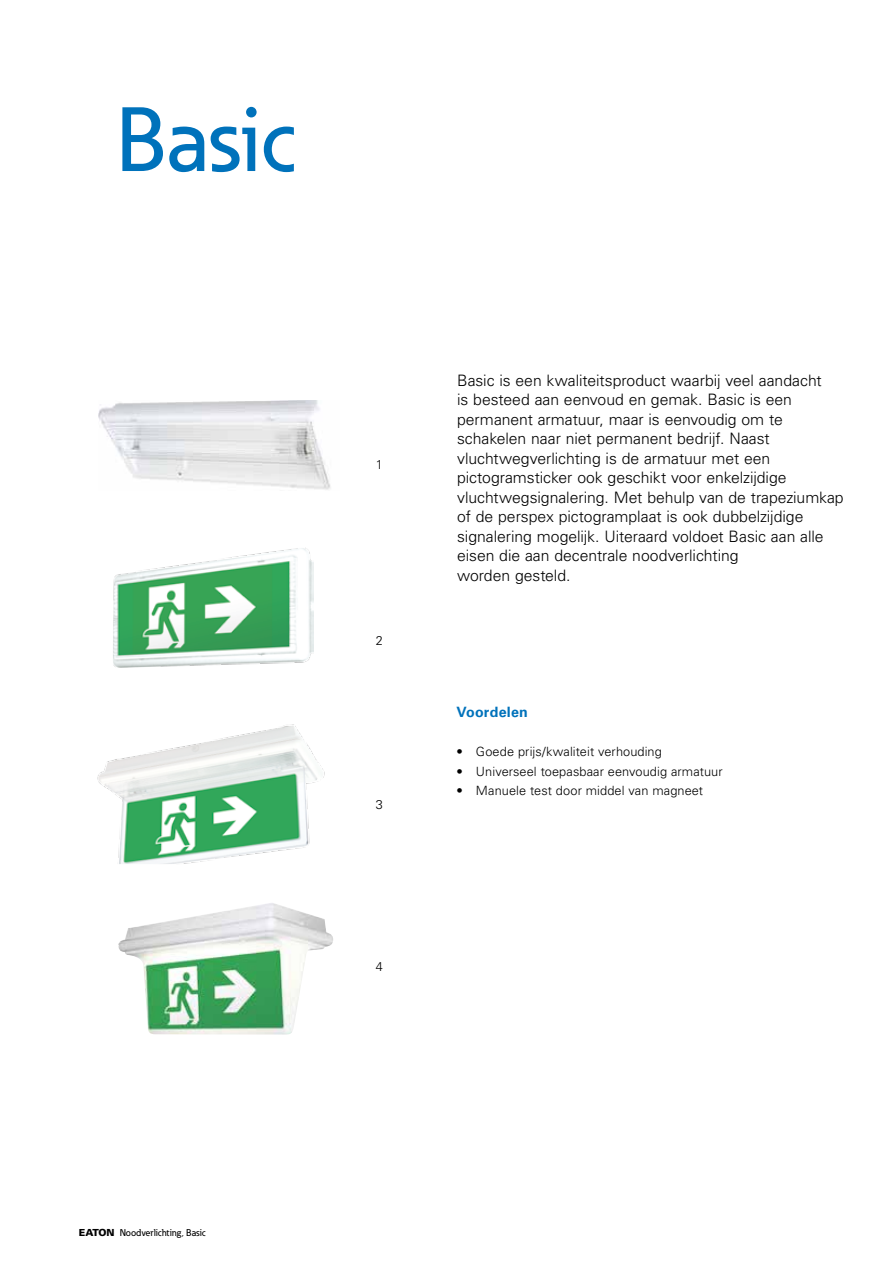
<style>
.page{position:relative;width:893px;height:1263px;background:#fff}
.page>*{position:absolute;margin:0;border:0;box-sizing:border-box;transform-origin:0 0}
.t1{font:500 90px "Eaton";letter-spacing:.005em;color:#0072bb}
.t2{font:300 15.75px/19.5px "Univers LT Std";letter-spacing:-.005em;color:#000}
.t3{font:700 14.25px "Univers LT Std";letter-spacing:.015em;color:#0072bb}
.t4{font:300 12.75px "Univers LT Std";letter-spacing:.005em;color:#000}
.t5{font:500 9.75px "Eaton";color:#000}
.s1{font-family:"Univers LT Std";font-weight:900}
</style>
<div class="page">
<img style="left:98px;top:400px;width:233px;height:90px">
<img style="left:97px;top:724px;width:228px;height:140px">
<img style="left:113px;top:548px;width:201px;height:119px">
<img style="left:118px;top:903px;width:215px;height:131px">
<h1 class="t1" style="left:116px;top:85px;width:179px">Basic</h1>
<p class="t4" style="left:376px;top:457px;width:9px">1</p>
<p class="t4" style="left:376px;top:633px;width:9px">2</p>
<p class="t4" style="left:376px;top:797px;width:9px">3</p>
<p class="t4" style="left:376px;top:959px;width:9px">4</p>
<p class="t2" style="left:457px;top:370px;width:388px">Basic is een kwaliteitsproduct waarbij veel aandacht<br>is besteed aan eenvoud en gemak. Basic is een permanent armatuur, maar is eenvoudig om te schakelen naar niet permanent bedrijf. Naast vluchtwegverlichting is de armatuur met een pictogramsticker ook geschikt voor enkelzijdige vluchtwegsignalering. Met behulp van de trapeziumkap of de perspex pictogramplaat is ook dubbelzijdige signalering mogelijk. Uiteraard voldoet Basic aan alle eisen die aan decentrale noodverlichting<br>worden gesteld.</p>
<p class="t3" style="left:456px;top:704px;width:73px">Voordelen</p>
<p class="t4" style="left:456px;top:744px;width:207px">• Goede prijs/kwaliteit verhouding</p>
<p class="t4" style="left:456px;top:763px;width:268px">• Universeel toepasbaar eenvoudig armatuur</p>
<p class="t4" style="left:456px;top:783px;width:248px">• Manuele test door middel van magneet</p>
<p class="t5" style="left:79px;top:1226px;width:128px"><span class="s1">EATON</span> Noodverlichting, Basic</p>
</div>
